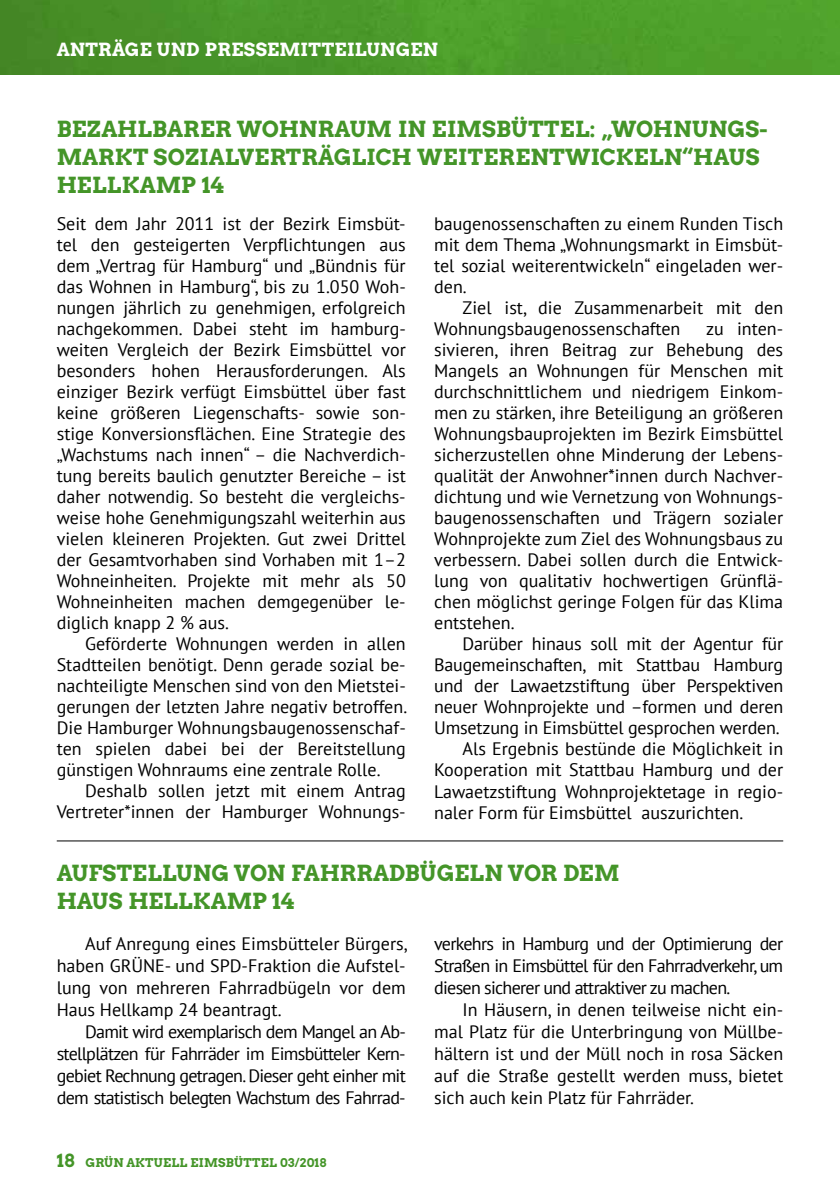
<style>
.page{position:relative;width:840px;height:1191px;background:#fff}
.page>*{position:absolute;margin:0;border:0;box-sizing:border-box;transform-origin:0 0}
.t1{font:22px/28px "Arvo Gruen";letter-spacing:.01em;color:#449528}
.t2{font:18px/21px "PT Sans";color:#000;text-align:justify}
.t3{font:18px "Arvo Gruen";letter-spacing:.02em;color:#fff}
.t4{font:12px "Arvo Gruen";letter-spacing:.02em;color:#449528}
.s1{font-size:18px}
</style>
<div class="page">
<img style="left:0;top:0;width:839px;height:74px">
<hr style="left:57px;top:840px;width:725px;height:1px;background:#000">
<p class="t3" style="left:57px;top:37px;width:382px">ANTRÄGE UND PRESSEMITTEILUNGEN</p>
<p class="t1" style="left:57px;top:114px;width:712px">BEZAHLBARER WOHNRAUM IN EIMSBÜTTEL: „WOHNUNGS-<br>MARKT SOZIALVERTRÄGLICH WEITERENTWICKELN“HAUS<br>HELLKAMP 14</p>
<p class="t2" style="left:57px;top:213px;width:350px">Seit dem Jahr 2011 ist der Bezirk Eimsbüt&shy;tel den gesteigerten Verpflichtungen aus dem „Vertrag für Hamburg“ und „Bündnis für das Wohnen in Hamburg“, bis zu 1.050 Woh&shy;nungen jährlich zu genehmigen, erfolgreich nachgekommen. Dabei steht im hamburg&shy;weiten Vergleich der Bezirk Eimsbüttel vor besonders hohen Herausforderungen. Als einziger Bezirk verfügt Eimsbüttel über fast keine größeren Liegenschafts- sowie son&shy;stige Konversionsflächen. Eine Strategie des „Wachstums nach innen“ – die Nachverdich&shy;tung bereits baulich genutzter Bereiche – ist daher notwendig. So besteht die vergleichs&shy;weise hohe Genehmigungszahl weiterhin aus vielen kleineren Projekten. Gut zwei Drittel der Gesamtvorhaben sind Vorhaben mit 1–2<br>Wohneinheiten. Projekte mit mehr als 50<br>Wohneinheiten machen demgegenüber le&shy;diglich knapp 2 % aus.</p>
<p class="t2" style="left:57px;top:633px;width:352px;text-indent:28px">Geförderte Wohnungen werden in allen Stadtteilen benötigt. Denn gerade sozial be&shy;nachteiligte Menschen sind von den Mietstei&shy;gerungen der letzten Jahre negativ betroffen.<br>Die Hamburger Wohnungsbaugenossenschaf&shy;ten spielen dabei bei der Bereitstellung günstigen Wohnraums eine zentrale Rolle.</p>
<p class="t2" style="left:57px;top:780px;width:350px;text-align:right">Deshalb sollen jetzt mit einem Antrag<br>Vertreter*innen der Hamburger Wohnungs-</p>
<p class="t2" style="left:434px;top:213px;width:350px">baugenossenschaften zu einem Runden Tisch mit dem Thema „Wohnungsmarkt in Eimsbüt&shy;tel sozial weiterentwickeln“ eingeladen wer&shy;den.</p>
<p class="t2" style="left:434px;top:297px;width:350px;text-indent:28px">Ziel ist, die Zusammenarbeit mit den<br>Wohnungsbaugenossenschaften</p>
<p class="t2" style="left:434px;top:318px;width:350px;text-indent:272px">zu inten&shy;sivieren, ihren Beitrag zur Behebung des Mangels an Wohnungen für Menschen mit durchschnittlichem und niedrigem Einkom&shy;men zu stärken, ihre Beteiligung an größeren Wohnungsbauprojekten im Bezirk Eimsbüttel sicherzustellen ohne Minderung der Lebens&shy;qualität der Anwohner*innen durch Nachver&shy;dichtung und wie Vernetzung von Wohnungs&shy;baugenossenschaften und Trägern sozialer Wohnprojekte zum Ziel des Wohnungsbaus zu verbessern. Dabei sollen durch die Entwick&shy;lung von qualitativ hochwertigen Grünflä&shy;chen möglichst geringe Folgen für das Klima entstehen.</p>
<p class="t2" style="left:462px;top:633px;width:322px">Darüber hinaus soll mit der Agentur für</p>
<p class="t2" style="left:434px;top:654px;width:350px">Baugemeinschaften, mit Stattbau Hamburg</p>
<p class="t2" style="left:434px;top:675px;width:350px">und der Lawaetzstiftung über Perspektiven</p>
<p class="t2" style="left:434px;top:696px;width:350px">neuer Wohnprojekte und –formen und deren</p>
<p class="t2" style="left:434px;top:717px;width:347px">Umsetzung in Eimsbüttel gesprochen werden.</p>
<p class="t2" style="left:462px;top:738px;width:322px">Als Ergebnis bestünde die Möglichkeit in</p>
<p class="t2" style="left:434px;top:759px;width:350px">Kooperation mit Stattbau Hamburg und der</p>
<p class="t2" style="left:434px;top:780px;width:350px">Lawaetzstiftung Wohnprojektetage in regio-</p>
<p class="t2" style="left:434px;top:801px;width:310px">naler Form für Eimsbüttel auszurichten.</p>
<p class="t1" style="left:57px;top:858px;width:564px">AUFSTELLUNG VON FAHRRADBÜGELN VOR DEM<br>HAUS HELLKAMP 14</p>
<p class="t2" style="left:57px;top:932px;width:352px;line-height:22px;text-indent:28px">Auf Anregung eines Eimsbütteler Bürgers, haben GRÜNE- und SPD-Fraktion die Aufstel&shy;lung von mehreren Fahrradbügeln vor dem Haus Hellkamp 24 beantragt.</p>
<p class="t2" style="left:57px;top:1020px;width:350px;line-height:22px;text-indent:28px">Damit wird exemplarisch dem Mangel an Ab&shy;stellplätzen für Fahrräder im Eimsbütteler Kern&shy;gebiet Rechnung getragen. Dieser geht einher mit dem statistisch belegten Wachstum des Fahrrad-</p>
<p class="t4" style="left:57px;top:1153px;width:271px"><span class="s1">18</span> GRÜN AKTUELL EIMSBÜTTEL 03/2018</p>
<p class="t2" style="left:434px;top:932px;width:350px;line-height:22px">verkehrs in Hamburg und der Optimierung der Straßen in Eimsbüttel für den Fahrradverkehr, um diesen sicherer und attraktiver zu machen.</p>
<p class="t2" style="left:434px;top:998px;width:350px;line-height:22px;text-indent:28px">In Häusern, in denen teilweise nicht ein&shy;mal Platz für die Unterbringung von Müllbe&shy;hältern ist und der Müll noch in rosa Säcken auf die Straße gestellt werden muss, bietet sich auch kein Platz für Fahrräder.</p>
</div>
